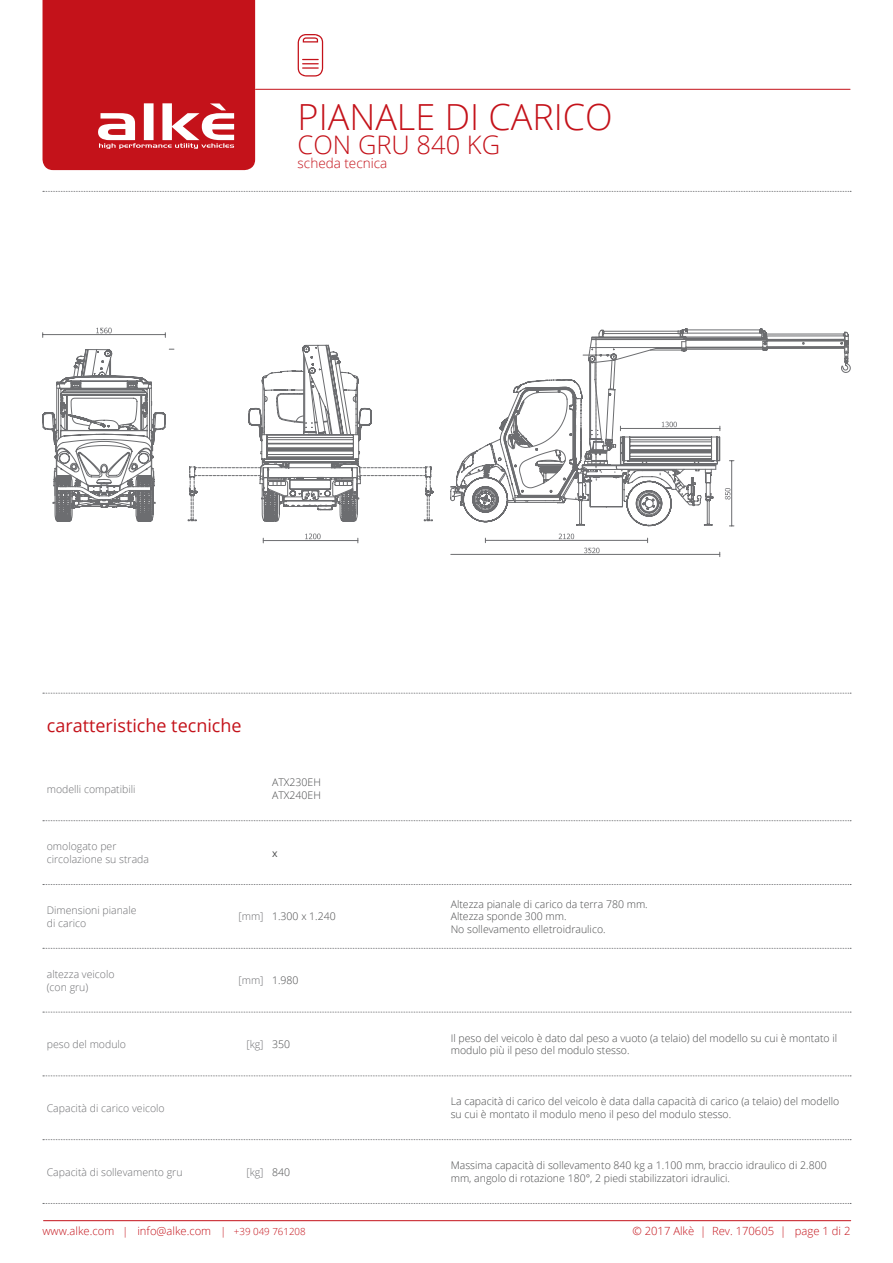
<style>
.page{position:relative;width:893px;height:1263px;background:#fff}
.page>*{position:absolute;margin:0;border:0;box-sizing:border-box;transform-origin:0 0}
.t1{font:300 36px "Open Sans";color:#c4121a}
.t2{font:300 25.5px "Open Sans";color:#c4121a}
.t3{font:18px "Open Sans";color:#c4121a}
.t4{font:300 13.5px "Open Sans";color:#c4121a}
.t5{font:300 11.25px "Open Sans";color:#c4121a}
.t6{font:300 10.5px/12.8px "Open Sans";color:#494a4b}
.t7{font:300 10.5px/12.8px "Open Sans";color:#6c6d70}
.t8{font:10.5px "Open Sans";color:#494a4b}
.s1{font-size:10.5px}
.s2{font-size:9.75px}
</style>
<div class="page">
<svg style="left:43px;top:191px;width:808px;height:1px"></svg>
<svg style="left:43px;top:693px;width:808px;height:1px"></svg>
<svg style="left:43px;top:820px;width:808px;height:1px"></svg>
<svg style="left:43px;top:884px;width:808px;height:1px"></svg>
<svg style="left:43px;top:948px;width:808px;height:1px"></svg>
<svg style="left:43px;top:1012px;width:808px;height:1px"></svg>
<svg style="left:43px;top:1075px;width:808px;height:1px"></svg>
<svg style="left:43px;top:1139px;width:808px;height:1px"></svg>
<svg style="left:43px;top:1203px;width:808px;height:1px"></svg>
<hr style="left:44px;top:1220px;width:807px;height:1px;background:#c4121a">
<hr style="left:255px;top:89px;width:595px;height:1px;background:#c4121a">
<svg style="left:43px;top:0;width:146px;height:170px;background:#c8232a"></svg>
<svg style="left:189px;top:0;width:237px;height:543px"></svg>
<svg style="left:188px;top:502px;width:144px;height:19px"></svg>
<svg style="left:332px;top:502px;width:101px;height:42px"></svg>
<svg style="left:43px;top:328px;width:391px;height:174px"></svg>
<svg style="left:43px;top:349px;width:123px;height:173px"></svg>
<svg style="left:96px;top:328px;width:16px;height:5px"></svg>
<svg style="left:305px;top:533px;width:16px;height:6px"></svg>
<svg style="left:450px;top:328px;width:399px;height:229px"></svg>
<h1 class="t1" style="left:298px;top:92px;width:317px">PIANALE DI CARICO</h1>
<h2 class="t2" style="left:298px;top:127px;width:204px">CON GRU 840 KG</h2>
<p class="t4" style="left:298px;top:154px;width:91px">scheda tecnica</p>
<p class="t3" style="left:47px;top:713px;width:196px">caratteristiche tecniche</p>
<p class="t7" style="left:47px;top:782px;width:90px">modelli compatibili</p>
<p class="t6" style="left:272px;top:776px;width:50px">ATX230EH</p>
<p class="t6" style="left:272px;top:789px;width:50px">ATX240EH</p>
<p class="t7" style="left:47px;top:840px;width:104px">omologato per circolazione su strada</p>
<p class="t7" style="left:47px;top:903px;width:91px">Dimensioni pianale</p>
<p class="t7" style="left:47px;top:916px;width:41px">di carico</p>
<p class="t7" style="left:47px;top:967px;width:69px">altezza veicolo</p>
<p class="t7" style="left:47px;top:980px;width:43px">(con gru)</p>
<p class="t8" style="left:272px;top:846px;width:7px">x</p>
<p class="t7" style="left:238px;top:910px;width:27px">[mm]</p>
<p class="t6" style="left:272px;top:910px;width:65px">1.300 x 1.240</p>
<p class="t7" style="left:238px;top:974px;width:27px">[mm]</p>
<p class="t6" style="left:272px;top:974px;width:28px">1.980</p>
<p class="t6" style="left:451px;top:897px;width:199px">Altezza pianale di carico da terra 780 mm.</p>
<p class="t6" style="left:451px;top:910px;width:117px">Altezza sponde 300 mm.</p>
<p class="t6" style="left:451px;top:923px;width:156px">No sollevamento elletroidraulico.</p>
<p class="t7" style="left:47px;top:1037px;width:81px">peso del modulo</p>
<p class="t7" style="left:246px;top:1037px;width:19px">[kg]</p>
<p class="t6" style="left:272px;top:1037px;width:19px">350</p>
<p class="t6" style="left:451px;top:1031px;width:388px">Il peso del veicolo è dato dal peso a vuoto (a telaio) del modello su cui è montato il modulo più il peso del modulo stesso.</p>
<p class="t7" style="left:47px;top:1101px;width:119px">Capacità di carico veicolo</p>
<p class="t6" style="left:451px;top:1095px;width:390px">La capacità di carico del veicolo è data dalla capacità di carico (a telaio) del modello su cui è montato il modulo meno il peso del modulo stesso.</p>
<p class="t7" style="left:47px;top:1165px;width:137px">Capacità di sollevamento gru</p>
<p class="t7" style="left:246px;top:1165px;width:19px">[kg]</p>
<p class="t6" style="left:272px;top:1165px;width:19px">840</p>
<p class="t6" style="left:451px;top:1159px;width:377px">Massima capacità di sollevamento 840 kg a 1.100 mm, braccio idraulico di 2.800 mm, angolo di rotazione 180°, 2 piedi stabilizzatori idraulici.</p>
<p class="t5" style="left:43px;top:1223px;width:87px">www.alke.com <span class="s1">|</span></p>
<p class="t5" style="left:137px;top:1223px;width:170px">info@alke.com <span class="s1">|</span> <span class="s2">+39 049 761208</span></p>
<p class="t5" style="left:632px;top:1223px;width:220px">© 2017 Alkè | Rev. 170605 | page 1 di 2</p>
</div>
